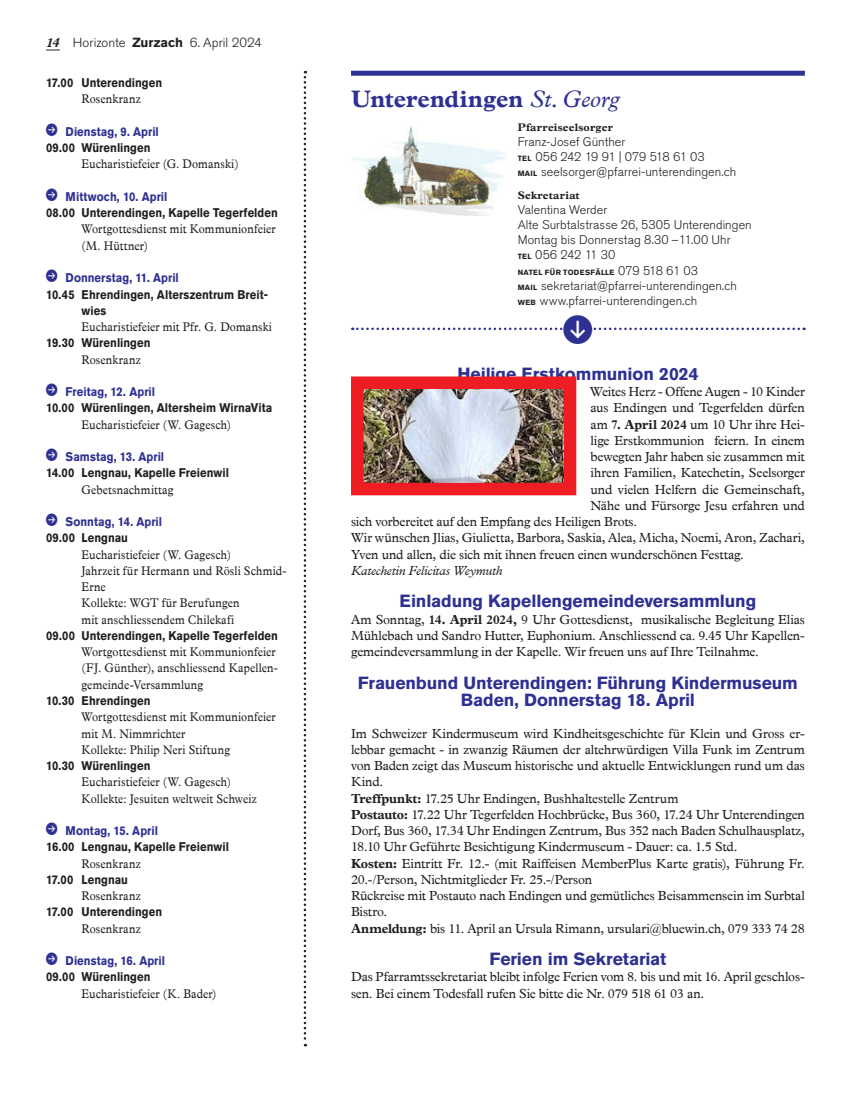
<style>
.page{position:relative;width:851px;height:1099px;background:#fff}
.page>*{position:absolute;margin:0;border:0;box-sizing:border-box;transform-origin:0 0}
.Pfarrei_Ort_Patrozin{font:700 23.75px "Plantin MT Pro";color:#2e3092}
.subheadline-1{font:700 17.5px/17.5px "Akzidenz Grotesk Pro";letter-spacing:-.005em;color:#2e3092;text-align:center}
.paragraphBlockCenter{font:13.12px/16.2px "Plantin MT Pro";letter-spacing:-.01em;color:#231f20}
.t1{font:300 13.12px "Akzidenz Grotesk Pro";color:#231f20}
.paragraphBlockCenter-2{font:italic 13.12px "Plantin MT Pro";letter-spacing:-.015em;color:#231f20}
.paragraph{font:12.5px/16.2px "Plantin MT Pro";letter-spacing:.01em;color:#231f20;scale:.9 1}
.subheadline{font:700 12.5px/16.2px "Akzidenz Grotesk Pro";letter-spacing:.005em;color:#231f20;scale:.9 1}
.Pfarrei_Adresse_Text{font:300 12.5px/15px "Akzidenz Grotesk Pro";letter-spacing:.005em;color:#231f20}
.t2{font:700 12.5px "Akzidenz Grotesk Pro";letter-spacing:.005em;color:#2e3092;scale:.9 1}
.Pfarrei_Adresse_mit{font:300 12.5px "Akzidenz Grotesk Pro";letter-spacing:.005em;color:#231f20}
.Pfarrei_Adresse_Text-2{font:300 12.5px "Akzidenz Grotesk Pro";letter-spacing:-.015em;color:#231f20}
.Pfarrei_Adresse_Tite{font:700 11px "Plantin MT Pro";letter-spacing:.02em;color:#231f20}
.Pfarrei_Adresse_mit-2{font:700 7.5px "Akzidenz Grotesk Pro";letter-spacing:.04em;color:#231f20}
.s1{font-family:"Plantin MT Pro";font-weight:700;font-style:italic}
.s2{font-weight:700}
.s3{font-weight:400;font-style:italic}
.s4{font-weight:700;font-size:7.5px}
.s5{font-weight:300;font-size:12.5px}
</style>
<div class="page">
<svg style="left:46px;top:50px;width:14px;height:1px"></svg>
<svg style="left:303px;top:71px;width:3px;height:975px"></svg>
<img style="left:364px;top:389px;width:199px;height:93px">
<div style="left:351px;top:376px;width:225px;height:119px;border:12px solid #ee1d23"></div>
<div style="left:351px;top:71px;width:453px;height:5px;background:#2e3092"></div>
<img style="left:351px;top:126px;width:156px;height:89px">
<svg style="left:352px;top:327px;width:452px;height:4px"></svg>
<p class="t1" style="left:46px;top:34px;width:217px"><span class="s1">14</span> Horizonte <span class="s2">Zurzach</span> 6. April 2024</p>
<p class="subheadline" style="left:46px;top:74px;width:130px">17.00 Unterendingen</p>
<p class="paragraph" style="left:81px;top:91px;width:67px">Rosenkranz</p>
<p class="t2" style="left:66px;top:123px;width:105px">Dienstag, 9. April</p>
<p class="subheadline" style="left:46px;top:139px;width:118px">09.00 Würenlingen</p>
<p class="paragraph" style="left:81px;top:156px;width:176px">Eucharistiefeier (G. Domanski)</p>
<p class="t2" style="left:66px;top:188px;width:115px">Mittwoch, 10. April</p>
<p class="subheadline" style="left:46px;top:204px;width:259px">08.00 Unterendingen, Kapelle Tegerfelden</p>
<p class="paragraph" style="left:81px;top:221px;width:217px">Wortgottesdienst mit Kommunionfeier (M. Hüttner)</p>
<p class="t2" style="left:66px;top:270px;width:127px">Donnerstag, 11. April</p>
<p class="subheadline" style="left:81px;top:286px;width:208px;text-indent:-35px">10.45 Ehrendingen, Alterszentrum Breit&shy;wies</p>
<p class="paragraph" style="left:81px;top:319px;width:213px">Eucharistiefeier mit Pfr. G. Domanski</p>
<p class="subheadline" style="left:46px;top:334px;width:118px">19.30 Würenlingen</p>
<p class="paragraph" style="left:81px;top:351px;width:67px">Rosenkranz</p>
<p class="t2" style="left:66px;top:383px;width:101px">Freitag, 12. April</p>
<p class="subheadline" style="left:46px;top:399px;width:253px">10.00 Würenlingen, Altersheim WirnaVita</p>
<p class="paragraph" style="left:81px;top:416px;width:168px">Eucharistiefeier (W. Gagesch)</p>
<p class="t2" style="left:66px;top:448px;width:111px">Samstag, 13. April</p>
<p class="subheadline" style="left:46px;top:464px;width:205px">14.00 Lengnau, Kapelle Freienwil</p>
<p class="paragraph" style="left:81px;top:481px;width:103px">Gebetsnachmittag</p>
<p class="t2" style="left:66px;top:513px;width:109px">Sonntag, 14. April</p>
<p class="subheadline" style="left:46px;top:529px;width:93px">09.00 Lengnau</p>
<p class="paragraph" style="left:81px;top:546px;width:229px">Eucharistiefeier (W. Gagesch)<br>Jahrzeit für Hermann und Rösli Schmid-<br>Erne<br>Kollekte: WGT für Berufungen<br>mit anschliessendem Chilekafi</p>
<p class="subheadline" style="left:46px;top:627px;width:259px">09.00 Unterendingen, Kapelle Tegerfelden</p>
<p class="paragraph" style="left:81px;top:644px;width:220px">Wortgottesdienst mit Kommunionfeier (FJ. Günther), anschliessend Kapellen&shy;gemeinde-Versammlung</p>
<p class="subheadline" style="left:46px;top:692px;width:118px">10.30 Ehrendingen</p>
<p class="paragraph" style="left:81px;top:709px;width:217px">Wortgottesdienst mit Kommunionfeier mit M. Nimmrichter<br>Kollekte: Philip Neri Stiftung</p>
<p class="subheadline" style="left:46px;top:757px;width:118px">10.30 Würenlingen</p>
<p class="paragraph" style="left:81px;top:774px;width:196px">Eucharistiefeier (W. Gagesch)<br>Kollekte: Jesuiten weltweit Schweiz</p>
<p class="t2" style="left:66px;top:822px;width:104px">Montag, 15. April</p>
<p class="subheadline" style="left:46px;top:838px;width:205px">16.00 Lengnau, Kapelle Freienwil</p>
<p class="paragraph" style="left:81px;top:855px;width:67px">Rosenkranz</p>
<p class="subheadline" style="left:46px;top:871px;width:93px">17.00 Lengnau</p>
<p class="paragraph" style="left:81px;top:887px;width:67px">Rosenkranz</p>
<p class="subheadline" style="left:46px;top:903px;width:130px">17.00 Unterendingen</p>
<p class="paragraph" style="left:81px;top:920px;width:67px">Rosenkranz</p>
<p class="t2" style="left:66px;top:952px;width:112px">Dienstag, 16. April</p>
<p class="subheadline" style="left:46px;top:968px;width:118px">09.00 Würenlingen</p>
<p class="paragraph" style="left:81px;top:985px;width:152px">Eucharistiefeier (K. Bader)</p>
<p class="Pfarrei_Ort_Patrozin" style="left:351px;top:85px;width:270px">Unterendingen <span class="s3">St.Georg</span></p>
<p class="Pfarrei_Adresse_Tite" style="left:517px;top:120px;width:97px">Pfarreiseelsorger</p>
<p class="Pfarrei_Adresse_Text" style="left:517px;top:134px;width:189px">Franz-Josef Günther<br><span class="s4">TEL</span> 056 242 19 91 | 079 518 61 03</p>
<p class="Pfarrei_Adresse_mit" style="left:517px;top:163px;width:220px"><span class="s4">MAIL</span> seelsorger@pfarrei-unterendingen.ch</p>
<p class="Pfarrei_Adresse_Tite" style="left:517px;top:189px;width:64px">Sekretariat</p>
<p class="Pfarrei_Adresse_Text" style="left:517px;top:203px;width:91px">Valentina Werder</p>
<p class="Pfarrei_Adresse_Text" style="left:517px;top:218px;width:235px">Alte Surbtalstrasse 26, 5305 Unterendingen</p>
<p class="Pfarrei_Adresse_Text" style="left:517px;top:233px;width:214px">Montag bis Donnerstag 8.30 –11.00 Uhr</p>
<p class="Pfarrei_Adresse_Text-2" style="left:517px;top:247px;width:99px"><span class="s4">TEL</span> 056 242 11 30</p>
<p class="Pfarrei_Adresse_mit-2" style="left:517px;top:267px;width:182px">NATEL FÜR TODESFÄLLE <span class="s5">079 518 61 03</span></p>
<p class="Pfarrei_Adresse_Text" style="left:517px;top:278px;width:221px"><span class="s4">MAIL</span> sekretariat@pfarrei-unterendingen.ch</p>
<p class="Pfarrei_Adresse_Text" style="left:517px;top:293px;width:181px"><span class="s4">WEB</span> www.pfarrei-unterendingen.ch</p>
<p class="subheadline-1" style="left:457px;top:365px;width:243px">Heilige Erstkommunion 2024</p>
<p class="paragraphBlockCenter" style="left:590px;top:383px;width:216px">Weites Herz - Offene Augen - 10 Kinder</p>
<p class="paragraphBlockCenter" style="left:590px;top:400px;width:216px">aus Endingen und Tegerfelden dürfen</p>
<p class="paragraphBlockCenter" style="left:590px;top:416px;width:216px">am <span class="s2">7. April 2024</span> um 10 Uhr ihre Hei-</p>
<p class="paragraphBlockCenter" style="left:590px;top:432px;width:216px">lige Erstkommunion feiern. In einem</p>
<p class="paragraphBlockCenter" style="left:590px;top:448px;width:216px">bewegten Jahr haben sie zusammen mit</p>
<p class="paragraphBlockCenter" style="left:590px;top:465px;width:216px">ihren Familien, Katechetin, Seelsorger</p>
<p class="paragraphBlockCenter" style="left:590px;top:481px;width:216px">und vielen Helfern die Gemeinschaft,</p>
<p class="paragraphBlockCenter" style="left:590px;top:497px;width:216px">Nähe und Fürsorge Jesu erfahren und</p>
<p class="paragraphBlockCenter" style="left:351px;top:513px;width:287px">sich vorbereitet auf den Empfang des Heiligen Brots.</p>
<p class="paragraphBlockCenter" style="left:351px;top:530px;width:455px">Wir wünschen Jlias, Giulietta, Barbora, Saskia, Alea, Micha, Noemi, Aron, Zachari,<br>Yven und allen, die sich mit ihnen freuen einen wunderschönen Festtag.</p>
<p class="paragraphBlockCenter-2" style="left:351px;top:563px;width:153px">Katechetin Felicitas Weymuth</p>
<p class="subheadline-1" style="left:399px;top:592px;width:358px">Einladung Kapellengemeindeversammlung</p>
<p class="paragraphBlockCenter" style="left:351px;top:611px;width:455px;text-align:justify">Am Sonntag, <span class="s2">14. April 2024,</span> 9 Uhr Gottesdienst, musikalische Begleitung Elias Mühlebach und Sandro Hutter, Euphonium. Anschliessend ca. 9.45 Uhr Kapellen&shy;gemeindeversammlung in der Kapelle. Wir freuen uns auf Ihre Teilnahme.</p>
<p class="subheadline-1" style="left:358px;top:673px;width:441px">Frauenbund Unterendingen: Führung Kindermuseum<br>Baden, Donnerstag 18. April</p>
<p class="paragraphBlockCenter" style="left:351px;top:725px;width:455px;text-align:justify">Im Schweizer Kindermuseum wird Kindheitsgeschichte für Klein und Gross er&shy;lebbar gemacht - in zwanzig Räumen der altehrwürdigen Villa Funk im Zentrum von Baden zeigt das Museum historische und aktuelle Entwicklungen rund um das Kind.</p>
<p class="paragraphBlockCenter" style="left:351px;top:790px;width:329px"><span class="s2">Treffpunkt:</span> 17.25 Uhr Endingen, Bushhaltestelle Zentrum</p>
<p class="paragraphBlockCenter" style="left:351px;top:806px;width:455px;text-align:justify"><span class="s2">Postauto:</span> 17.22 Uhr Tegerfelden Hochbrücke, Bus 360, 17.24 Uhr Unterendingen Dorf, Bus 360, 17.34 Uhr Endingen Zentrum, Bus 352 nach Baden Schulhausplatz, 18.10 Uhr Geführte Besichtigung Kindermuseum - Dauer: ca. 1.5 Std.</p>
<p class="paragraphBlockCenter" style="left:351px;top:855px;width:455px"><span class="s2">Kosten:</span> Eintritt Fr. 12.- (mit Raiffeisen MemberPlus Karte gratis), Führung Fr.<br>20.-/Person, Nichtmitglieder Fr. 25.-/Person</p>
<p class="paragraphBlockCenter" style="left:351px;top:887px;width:455px">Rückreise mit Postauto nach Endingen und gemütliches Beisammensein im Surbtal<br>Bistro.</p>
<p class="paragraphBlockCenter" style="left:351px;top:920px;width:455px"><span class="s2">Anmeldung:</span> bis 11. April an Ursula Rimann, ursulari@bluewin.ch, 079 333 74 28</p>
<p class="subheadline-1" style="left:489px;top:950px;width:178px">Ferien im Sekretariat</p>
<p class="paragraphBlockCenter" style="left:351px;top:968px;width:455px">Das Pfarramtssekretariat bleibt infolge Ferien vom 8. bis und mit 16. April geschlos&shy;sen. Bei einem Todesfall rufen Sie bitte die Nr. 079 518 61 03 an.</p>
</div>
